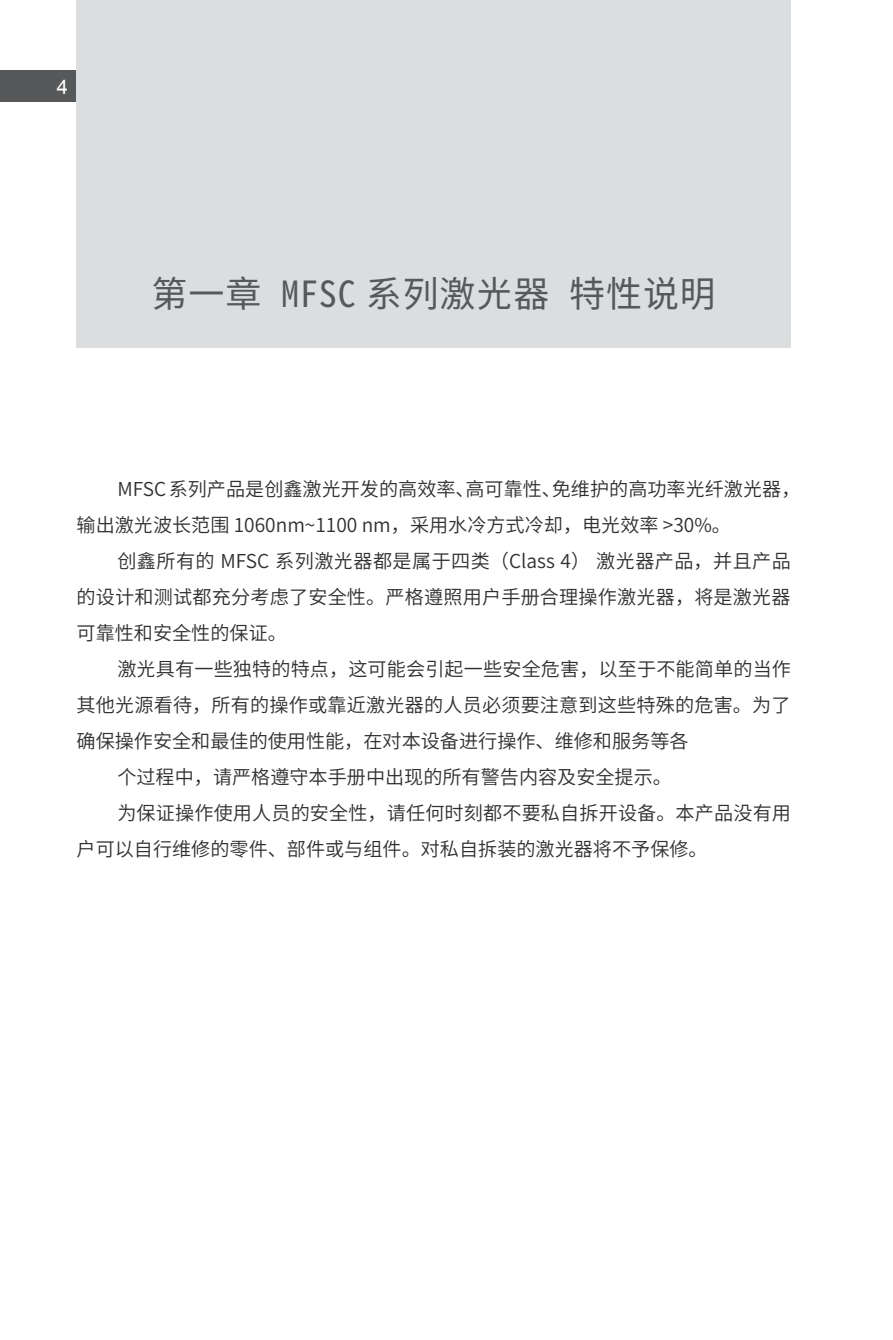
<style>
.page{position:relative;width:893px;height:1340px;background:#fff}
.page>*{position:absolute;margin:0;border:0;box-sizing:border-box;transform-origin:0 0}
._1-一级标题{font:36px "Source Han Sans HWSC";letter-spacing:.025em;color:#57585a}
.t1{font:20.25px "Arial";color:#fff}
._1-正文{font:19.12px/36px "Source Han Sans SC";color:#312f30}
</style>
<div class="page">
<div style="left:0;top:70px;width:77px;height:32px;background:#57585a"></div>
<div style="left:77px;top:0;width:714px;height:348px;background:#dcdddf"></div>
<p class="t1" style="left:57px;top:73px;width:13px">4</p>
<p class="_1-一级标题" style="left:152px;top:274px;width:566px">第一章 MFSC 系列激光器 特性说明</p>
<p class="_1-正文" style="left:77px;top:471px;width:725px;text-indent:41px">MFSC 系列产品是创鑫激光开发的高效率、高可靠性、免维护的高功率光纤激光器，输出激光波长范围 1060nm~1100 nm，采用水冷方式冷却，电光效率 &gt;30%。</p>
<p class="_1-正文" style="left:77px;top:543px;width:716px;text-align:justify;text-indent:41px">创鑫所有的 MFSC 系列激光器都是属于四类（Class 4） 激光器产品，并且产品的设计和测试都充分考虑了安全性。严格遵照用户手册合理操作激光器，将是激光器可靠性和安全性的保证。</p>
<p class="_1-正文" style="left:77px;top:651px;width:716px;text-align:justify;text-indent:41px">激光具有一些独特的特点，这可能会引起一些安全危害，以至于不能简单的当作其他光源看待，所有的操作或靠近激光器的人员必须要注意到这些特殊的危害。为了确保操作安全和最佳的使用性能，在对本设备进行操作、维修和服务等各</p>
<p class="_1-正文" style="left:117px;top:759px;width:556px">个过程中，请严格遵守本手册中出现的所有警告内容及安全提示。</p>
<p class="_1-正文" style="left:77px;top:795px;width:716px;text-indent:41px">为保证操作使用人员的安全性，请任何时刻都不要私自拆开设备。本产品没有用户可以自行维修的零件、部件或与组件。对私自拆装的激光器将不予保修。</p>
</div>
